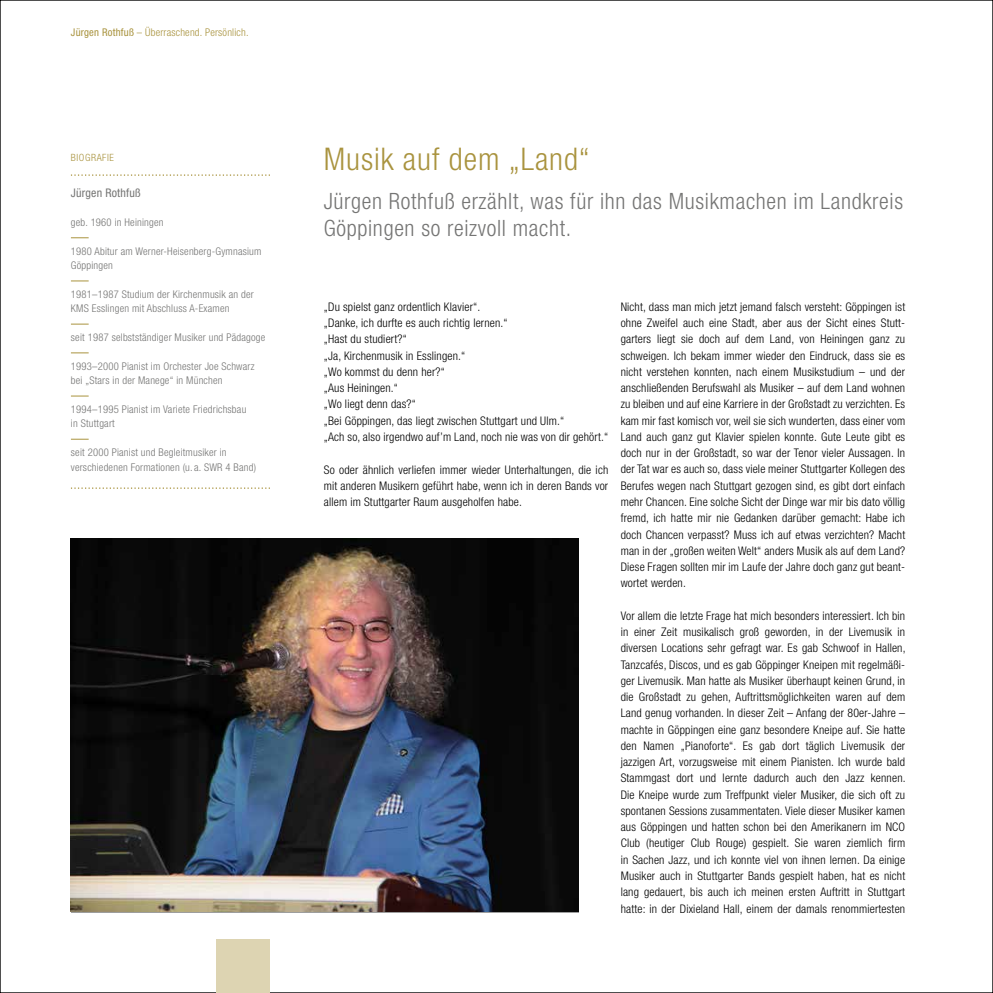
<style>
.page{position:relative;width:993px;height:993px;background:#fff}
.page>*{position:absolute;margin:0;border:0;box-sizing:border-box;transform-origin:0 0}
.t1{font:300 condensed 31.25px "Helvetica Neue LT Std";letter-spacing:.03em;color:#a9933e}
.t2{font:300 condensed 22.5px "Helvetica Neue LT Std";letter-spacing:.03em;color:#757574}
.t3{font:300 condensed 11.88px "Helvetica Neue LT Std";letter-spacing:.015em;color:#000}
.t4{font:condensed 11.88px "Helvetica Neue LT Std";letter-spacing:.015em;color:#757574}
.t5{font:300 condensed 10.62px/14.4px "Helvetica Neue LT Std";letter-spacing:.02em;color:#757574}
.t6{font:300 condensed 10.62px "Helvetica Neue LT Std";letter-spacing:.02em;color:#a9933e}
.t7{font:300 condensed 10px "Helvetica Neue LT Std";letter-spacing:.06em;color:#a9933e}
.s1{font-weight:400}
</style>
<div class="page">
<svg style="left:71px;top:487px;width:199px;height:1px"></svg>
<svg style="left:71px;top:439px;width:18px;height:1px"></svg>
<svg style="left:71px;top:395px;width:18px;height:1px"></svg>
<svg style="left:71px;top:352px;width:18px;height:1px"></svg>
<svg style="left:71px;top:324px;width:18px;height:1px"></svg>
<svg style="left:71px;top:280px;width:18px;height:1px"></svg>
<svg style="left:71px;top:237px;width:18px;height:1px"></svg>
<svg style="left:71px;top:174px;width:199px;height:2px"></svg>
<img style="left:71px;top:538px;width:507px;height:373px">
<div style="left:217px;top:939px;width:53px;height:53px;background:#ddd4b2"></div>
<p class="t6" style="left:71px;top:26px;width:179px"><span class="s1">Jürgen Rothfuß</span> – Überraschend. Persönlich.</p>
<p class="t7" style="left:71px;top:152px;width:45px">BIOGRAFIE</p>
<p class="t4" style="left:71px;top:186px;width:71px">Jürgen Rothfuß</p>
<p class="t5" style="left:71px;top:215px;width:94px">geb. 1960 in Heiningen</p>
<p class="t5" style="left:71px;top:244px;width:192px">1980 Abitur am Werner-Heisenberg-Gymnasium<br>Göppingen</p>
<p class="t5" style="left:71px;top:287px;width:184px">1981–1987 Studium der Kirchenmusik an der</p>
<p class="t5" style="left:71px;top:301px;width:160px">KMS Esslingen mit Abschluss A-Examen</p>
<p class="t5" style="left:71px;top:330px;width:196px">seit 1987 selbstständiger Musiker und Pädagoge</p>
<p class="t5" style="left:71px;top:359px;width:185px">1993–2000 Pianist im Orchester Joe Schwarz</p>
<p class="t5" style="left:71px;top:373px;width:153px">bei „Stars in der Manege“ in München</p>
<p class="t5" style="left:71px;top:402px;width:177px">1994–1995 Pianist im Variete Friedrichsbau in Stuttgart</p>
<p class="t5" style="left:71px;top:445px;width:157px">seit 2000 Pianist und Begleitmusiker in</p>
<p class="t5" style="left:71px;top:459px;width:187px">verschiedenen Formationen (u.a. SWR 4 Band)</p>
<p class="t1" style="left:324px;top:141px;width:267px">Musik auf dem „Land“</p>
<p class="t2" style="left:324px;top:188px;width:580px">Jürgen Rothfuß erzählt, was für ihn das Musikmachen im Landkreis</p>
<p class="t2" style="left:324px;top:215px;width:249px">Göppingen so reizvoll macht.</p>
<p class="t3" style="left:324px;top:300px;width:158px">„Du spielst ganz ordentlich Klavier“.</p>
<p class="t3" style="left:620px;top:300px;width:286px">Nicht, dass man mich jetzt jemand falsch versteht: Göppingen ist</p>
<p class="t3" style="left:324px;top:316px;width:185px">„Danke, ich durfte es auch richtig lernen.“</p>
<p class="t3" style="left:620px;top:316px;width:286px">ohne Zweifel auch eine Stadt, aber aus der Sicht eines Stutt-</p>
<p class="t3" style="left:324px;top:332px;width:85px">„Hast du studiert?“</p>
<p class="t3" style="left:620px;top:332px;width:286px">garters liegt sie doch auf dem Land, von Heiningen ganz zu</p>
<p class="t3" style="left:324px;top:348px;width:143px">„Ja, Kirchenmusik in Esslingen.“</p>
<p class="t3" style="left:620px;top:348px;width:286px">schweigen. Ich bekam immer wieder den Eindruck, dass sie es</p>
<p class="t3" style="left:324px;top:365px;width:123px">„Wo kommst du denn her?“</p>
<p class="t3" style="left:620px;top:365px;width:286px">nicht verstehen konnten, nach einem Musikstudium – und der</p>
<p class="t3" style="left:324px;top:381px;width:76px">„Aus Heiningen.“</p>
<p class="t3" style="left:620px;top:381px;width:286px">anschließenden Berufswahl als Musiker – auf dem Land wohnen</p>
<p class="t3" style="left:324px;top:397px;width:94px">„Wo liegt denn das?“</p>
<p class="t3" style="left:620px;top:397px;width:286px">zu bleiben und auf eine Karriere in der Großstadt zu verzichten. Es</p>
<p class="t3" style="left:324px;top:413px;width:242px">„Bei Göppingen, das liegt zwischen Stuttgart und Ulm.“</p>
<p class="t3" style="left:620px;top:413px;width:286px">kam mir fast komisch vor, weil sie sich wunderten, dass einer vom</p>
<p class="t3" style="left:324px;top:430px;width:286px">„Ach so, also irgendwo auf’m Land, noch nie was von dir gehört.“</p>
<p class="t3" style="left:620px;top:430px;width:286px">Land auch ganz gut Klavier spielen konnte. Gute Leute gibt es</p>
<p class="t3" style="left:620px;top:446px;width:286px">doch nur in der Großstadt, so war der Tenor vieler Aussagen. In</p>
<p class="t3" style="left:324px;top:462px;width:286px">So oder ähnlich verliefen immer wieder Unterhaltungen, die ich</p>
<p class="t3" style="left:620px;top:462px;width:286px">der Tat war es auch so, dass viele meiner Stuttgarter Kollegen des</p>
<p class="t3" style="left:324px;top:478px;width:286px">mit anderen Musikern geführt habe, wenn ich in deren Bands vor</p>
<p class="t3" style="left:620px;top:478px;width:286px">Berufes wegen nach Stuttgart gezogen sind, es gibt dort einfach</p>
<p class="t3" style="left:324px;top:495px;width:200px">allem im Stuttgarter Raum ausgeholfen habe.</p>
<p class="t3" style="left:620px;top:495px;width:286px">mehr Chancen. Eine solche Sicht der Dinge war mir bis dato völlig</p>
<p class="t3" style="left:620px;top:511px;width:286px">fremd, ich hatte mir nie Gedanken darüber gemacht: Habe ich</p>
<p class="t3" style="left:620px;top:527px;width:286px">doch Chancen verpasst? Muss ich auf etwas verzichten? Macht</p>
<p class="t3" style="left:620px;top:543px;width:286px">man in der „großen weiten Welt“ anders Musik als auf dem Land?</p>
<p class="t3" style="left:620px;top:560px;width:286px">Diese Fragen sollten mir im Laufe der Jahre doch ganz gut beant-</p>
<p class="t3" style="left:620px;top:576px;width:67px">wortet werden.</p>
<p class="t3" style="left:620px;top:608px;width:286px">Vor allem die letzte Frage hat mich besonders interessiert. Ich bin</p>
<p class="t3" style="left:620px;top:625px;width:286px">in einer Zeit musikalisch groß geworden, in der Livemusik in</p>
<p class="t3" style="left:620px;top:641px;width:286px">diversen Locations sehr gefragt war. Es gab Schwoof in Hallen,</p>
<p class="t3" style="left:620px;top:657px;width:286px">Tanzcafés, Discos, und es gab Göppinger Kneipen mit regelmäßi-</p>
<p class="t3" style="left:620px;top:673px;width:286px">ger Livemusik. Man hatte als Musiker überhaupt keinen Grund, in</p>
<p class="t3" style="left:620px;top:690px;width:286px">die Großstadt zu gehen, Auftrittsmöglichkeiten waren auf dem</p>
<p class="t3" style="left:620px;top:706px;width:286px">Land genug vorhanden. In dieser Zeit – Anfang der 80er-Jahre –</p>
<p class="t3" style="left:620px;top:722px;width:286px">machte in Göppingen eine ganz besondere Kneipe auf. Sie hatte</p>
<p class="t3" style="left:620px;top:738px;width:286px">den Namen „Pianoforte“. Es gab dort täglich Livemusik der</p>
<p class="t3" style="left:620px;top:754px;width:286px">jazzigen Art, vorzugsweise mit einem Pianisten. Ich wurde bald</p>
<p class="t3" style="left:620px;top:771px;width:286px">Stammgast dort und lernte dadurch auch den Jazz kennen.</p>
<p class="t3" style="left:620px;top:787px;width:286px">Die Kneipe wurde zum Treffpunkt vieler Musiker, die sich oft zu</p>
<p class="t3" style="left:620px;top:803px;width:286px">spontanen Sessions zusammentaten. Viele dieser Musiker kamen</p>
<p class="t3" style="left:620px;top:819px;width:286px">aus Göppingen und hatten schon bei den Amerikanern im NCO</p>
<p class="t3" style="left:620px;top:836px;width:286px">Club (heutiger Club Rouge) gespielt. Sie waren ziemlich frm</p>
<p class="t3" style="left:620px;top:852px;width:286px">in Sachen Jazz, und ich konnte viel von ihnen lernen. Da einige</p>
<p class="t3" style="left:620px;top:868px;width:286px">Musiker auch in Stuttgarter Bands gespielt haben, hat es nicht</p>
<p class="t3" style="left:620px;top:884px;width:286px">lang gedauert, bis auch ich meinen ersten Auftritt in Stuttgart</p>
<p class="t3" style="left:620px;top:901px;width:286px">hatte: in der Dixieland Hall, einem der damals renommiertesten</p>
</div>
